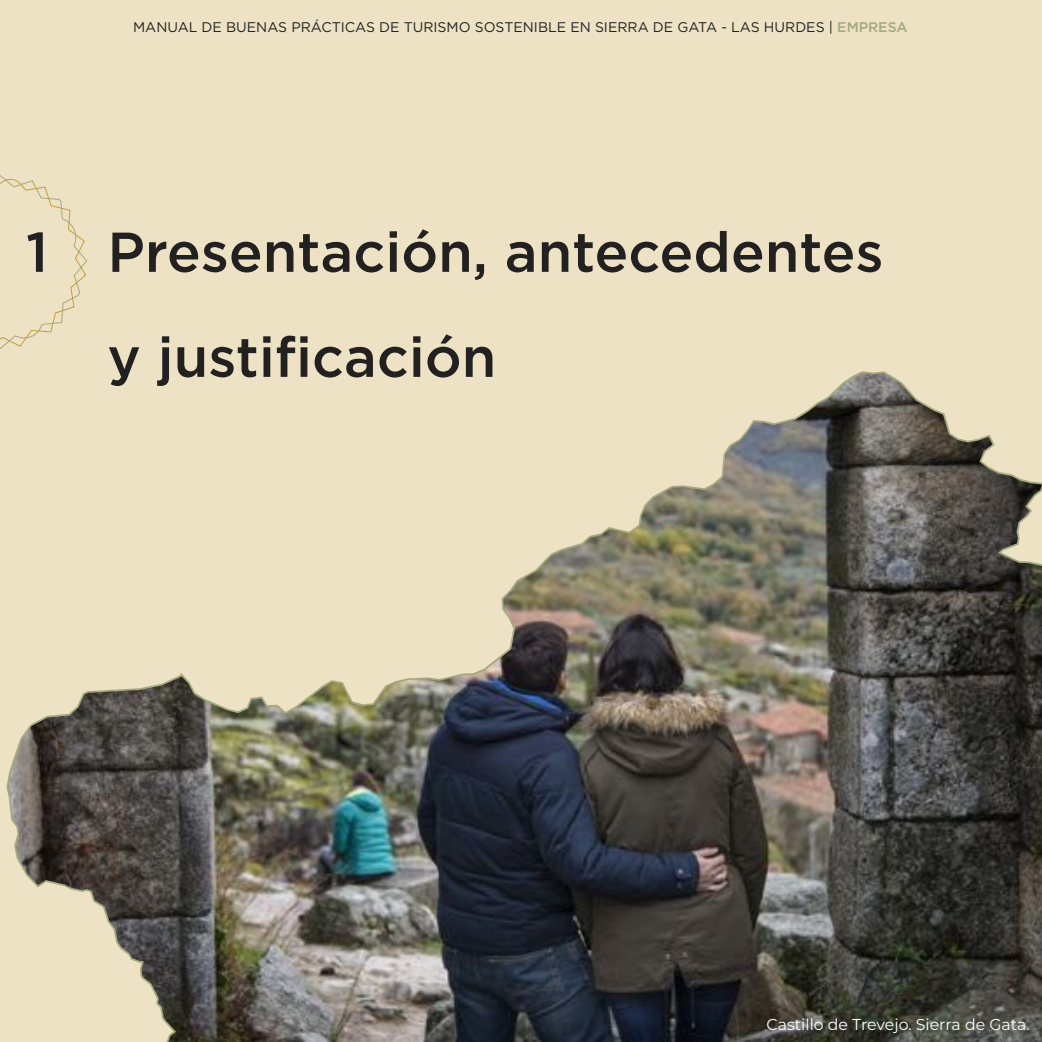
<style>
.page{position:relative;width:1042px;height:1042px;background:#ede2c3}
.page>*{position:absolute;margin:0;border:0;box-sizing:border-box;transform-origin:0 0}
.t1{font:500 56px/105px "Gotham";color:#212121}
.t2{font:15.75px "Montserrat";color:#fff}
.t3{font:14px "Gotham";color:#212121}
.s1{font-weight:500;color:#a4aa7e}
</style>
<div class="page">
<svg style="left:0;top:175px;width:87px;height:174px"></svg>
<img style="left:6px;top:371px;width:1036px;height:671px">
<p class="t3" style="left:133px;top:18px;width:776px">MANUAL DE BUENAS PRÁCTICAS DE TURISMO SOSTENIBLE EN SIERRA DE GATA - LAS HURDES | <span class="s1">EMPRESA</span></p>
<h1 class="t1" style="left:26px;top:199px;width:24px">1</h1>
<h1 class="t1" style="left:107px;top:199px;width:777px">Presentación, antecedentes y justificación</h1>
<p class="t2" style="left:766px;top:1013px;width:265px">Castillo de Trevejo. Sierra de Gata.</p>
</div>
